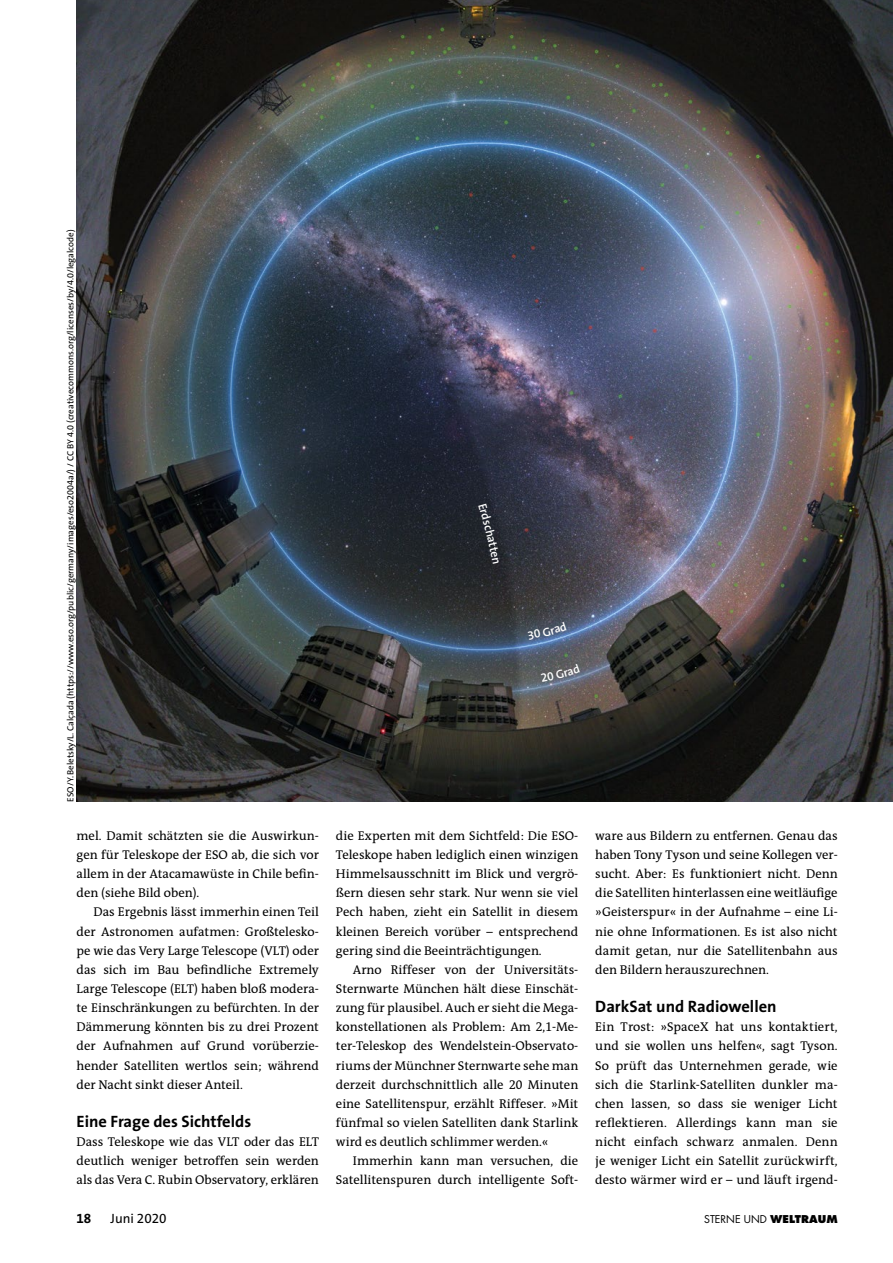
<style>
.page{position:relative;width:893px;height:1263px;background:#fff}
.page>*{position:absolute;margin:0;border:0;box-sizing:border-box;transform-origin:0 0}
.Zwischentitel{font:700 16.5px "The Sans";color:#000}
.t1{font:13.5px "The Sans";color:#000}
.t2{font:13.5px "The Sans Bold Expert";color:#000}
.GT_mit_Einzug{font:12.75px/19.2px "The Antiqua B5";color:#000;text-align:justify}
.GT_ohne_Einzug{font:12.75px/19.2px "The Antiqua B5";color:#000;text-align:justify}
.t3{font:10.5px "Futura";color:#000}
.BN{font:9px "The Sans";color:#000}
.s1{font-family:"The Sans Expert"}
.s2{font-family:"The Antiqua B5 c Caps"}
.s3{font-weight:800}
</style>
<div class="page">
<img style="left:77px;top:0;width:816px;height:802px">
<svg style="left:478px;top:503px;width:21px;height:61px"></svg>
<svg style="left:541px;top:664px;width:39px;height:18px"></svg>
<svg style="left:528px;top:621px;width:39px;height:19px"></svg>
<p class="BN" style="left:65px;top:802px;width:574px;rotate:-90deg">ESO/Y. Beletsky/L. Calçada (https://www.eso.org/public/germany/images/eso<span class="s1">2004</span>a/) / CC BY <span class="s1">4</span>.<span class="s1">0</span> (creativecommons.org/licenses/by/<span class="s1">4</span>.<span class="s1">0</span>/legalcode)</p>
<p class="GT_mit_Einzug" style="left:77px;top:826px;width:244px">mel. Damit schätzten sie die Auswirkun&shy;gen für Teleskope der ESO ab, die sich vor allem in der Atacamawüste in Chile befin&shy;den (siehe Bild oben).</p>
<p class="GT_mit_Einzug" style="left:77px;top:903px;width:244px;text-indent:17px">Das Ergebnis lässt immerhin einen Teil der Astronomen aufatmen: Großtelesko&shy;pe wie das Very Large Telescope (VLT) oder das sich im Bau befindliche Extremely Large Telescope (ELT) haben bloß modera&shy;te Einschränkungen zu befürchten. In der Dämmerung könnten bis zu drei Prozent der Aufnahmen auf Grund vorüberzie&shy;hender Satelliten wertlos sein; während der Nacht sinkt dieser Anteil.</p>
<p class="Zwischentitel" style="left:77px;top:1111px;width:176px">Eine Frage des Sichtfelds</p>
<p class="GT_ohne_Einzug" style="left:77px;top:1133px;width:244px">Dass Teleskope wie das VLT oder das ELT deutlich weniger betroffen sein werden als das Vera C. Rubin Observatory, erklären</p>
<p class="GT_ohne_Einzug" style="left:336px;top:826px;width:244px">die Experten mit dem Sichtfeld: Die ESO-Teleskope haben lediglich einen winzigen Himmelsausschnitt im Blick und vergrö&shy;ßern diesen sehr stark. Nur wenn sie viel Pech haben, zieht ein Satellit in diesem kleinen Bereich vorüber – entsprechend gering sind die Beeinträchtigungen.</p>
<p class="GT_mit_Einzug" style="left:336px;top:960px;width:244px;text-indent:17px">Arno Riffeser von der Universitäts-Sternwarte München hält diese Einschät&shy;zung für plausibel. Auch er sieht die Mega&shy;konstellationen als Problem: Am <span class="s2">2</span>,<span class="s2">1</span>-Me&shy;ter-Teleskop des Wendelstein-Observato&shy;riums der Münchner Sternwarte sehe man derzeit durchschnittlich alle <span class="s2">20</span> Minuten eine Satellitenspur, erzählt Riffeser. »Mit fünfmal so vielen Satelliten dank Starlink wird es deutlich schlimmer werden.«</p>
<p class="GT_mit_Einzug" style="left:336px;top:1152px;width:244px;text-align:right">Immerhin kann man versuchen, die<br>Satellitenspuren durch intelligente Soft-</p>
<p class="GT_mit_Einzug" style="left:595px;top:826px;width:244px">ware aus Bildern zu entfernen. Genau das haben Tony Tyson und seine Kollegen ver&shy;sucht. Aber: Es funktioniert nicht. Denn die Satelliten hinterlassen eine weitläufige »Geisterspur« in der Aufnahme – eine Li&shy;nie ohne Informationen. Es ist also nicht damit getan, nur die Satellitenbahn aus den Bildern herauszurechnen.</p>
<p class="Zwischentitel" style="left:595px;top:996px;width:183px">DarkSat und Radiowellen</p>
<p class="GT_ohne_Einzug" style="left:595px;top:1018px;width:244px">Ein Trost: »SpaceX hat uns kontaktiert, und sie wollen uns helfen«, sagt Tyson.<br>So prüft das Unternehmen gerade, wie sich die Starlink-Satelliten dunkler ma&shy;chen lassen, so dass sie weniger Licht reflektieren. Allerdings kann man sie nicht einfach schwarz anmalen. Denn je weniger Licht ein Satellit zurückwirft, desto wärmer wird er – und läuft irgend-</p>
<p class="t2" style="left:77px;top:1210px;width:16px">18</p>
<p class="t1" style="left:111px;top:1210px;width:58px">Juni <span class="s1">2020</span></p>
<p class="t3" style="left:704px;top:1212px;width:135px">STERNE UND <span class="s3">WELTRAUM</span></p>
</div>
